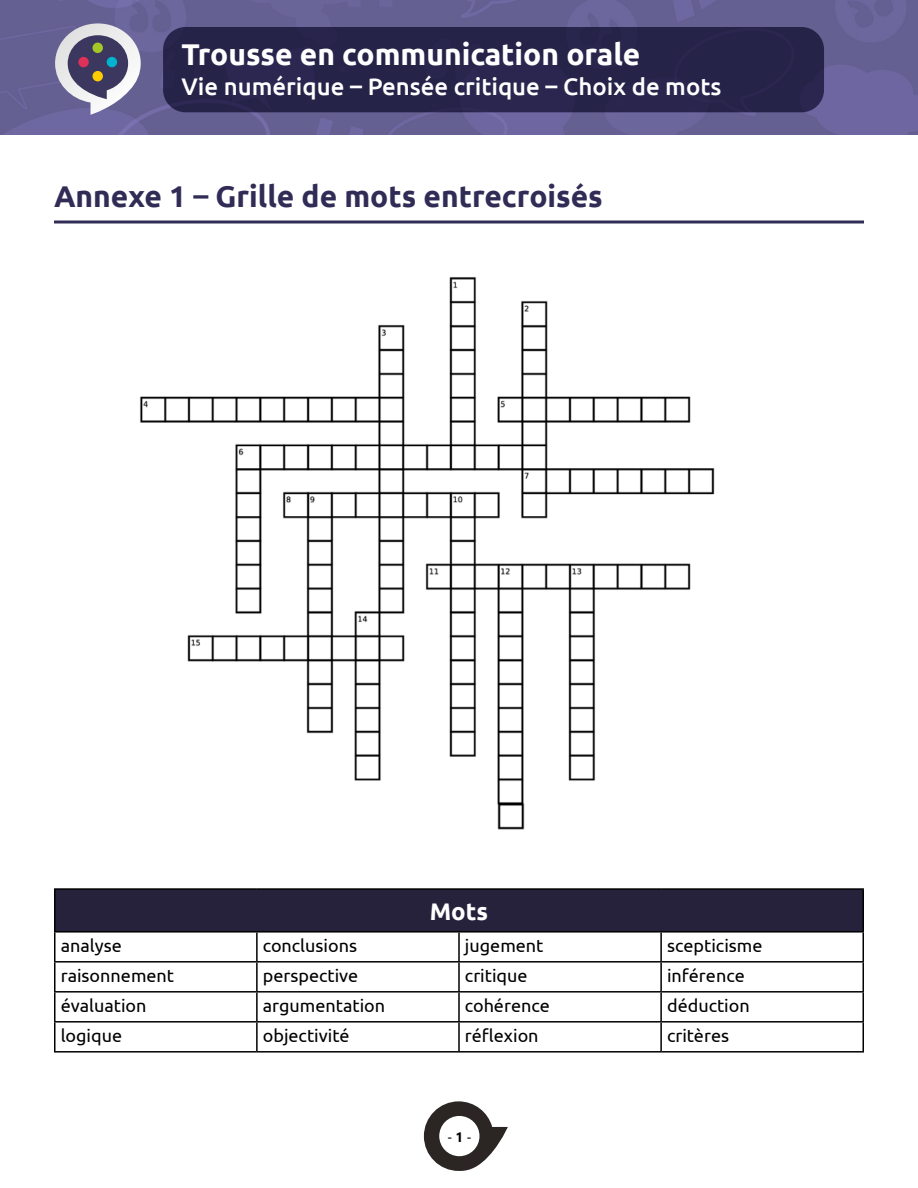
<style>
.page{position:relative;width:918px;height:1188px;background:#fff}
.page>*{position:absolute;margin:0;border:0;box-sizing:border-box;transform-origin:0 0}
.t1{font:700 30px "Ubuntu";color:#312c56}
.t2{font:700 30px "Ubuntu";color:#fff}
.Ss-Titre_Medium_16-20pt{font:500 24px "Ubuntu";color:#fff}
.Titre_2_-_16-14pt{font:700 24px "Ubuntu";color:#fff}
.t3{font:18px "Ubuntu";color:#000}
.t4{font:13.5px "Ubuntu";color:#000}
.s1{font-weight:500}
.s2{font-family:"Segoe UI";font-weight:700}
</style>
<div class="page">
<svg style="left:424px;top:1101px;width:84px;height:70px"></svg>
<div style="left:439px;top:1116px;width:40px;height:40px;background:#fff;border-radius:50%"></div>
<div style="left:55px;top:889px;width:808px;height:43px;background:#27223c"></div>
<hr style="left:54px;top:933px;width:2px;height:28px;background:#000">
<hr style="left:256px;top:933px;width:2px;height:28px;background:#000">
<hr style="left:458px;top:933px;width:2px;height:28px;background:#000">
<hr style="left:660px;top:933px;width:2px;height:28px;background:#000">
<hr style="left:862px;top:933px;width:2px;height:28px;background:#000">
<hr style="left:54px;top:961px;width:203px;height:2px;background:#000">
<hr style="left:54px;top:963px;width:2px;height:28px;background:#000">
<hr style="left:257px;top:961px;width:202px;height:2px;background:#000">
<hr style="left:256px;top:963px;width:2px;height:28px;background:#000">
<hr style="left:459px;top:961px;width:202px;height:2px;background:#000">
<hr style="left:458px;top:963px;width:2px;height:28px;background:#000">
<hr style="left:661px;top:961px;width:203px;height:2px;background:#000">
<hr style="left:660px;top:963px;width:2px;height:28px;background:#000">
<hr style="left:862px;top:963px;width:2px;height:28px;background:#000">
<hr style="left:54px;top:991px;width:203px;height:2px;background:#000">
<hr style="left:54px;top:993px;width:2px;height:28px;background:#000">
<hr style="left:257px;top:991px;width:202px;height:2px;background:#000">
<hr style="left:256px;top:993px;width:2px;height:28px;background:#000">
<hr style="left:459px;top:991px;width:202px;height:2px;background:#000">
<hr style="left:458px;top:993px;width:2px;height:28px;background:#000">
<hr style="left:661px;top:991px;width:203px;height:2px;background:#000">
<hr style="left:660px;top:993px;width:2px;height:28px;background:#000">
<hr style="left:862px;top:993px;width:2px;height:28px;background:#000">
<hr style="left:54px;top:1021px;width:203px;height:2px;background:#000">
<hr style="left:54px;top:1023px;width:2px;height:28px;background:#000">
<hr style="left:257px;top:1021px;width:202px;height:2px;background:#000">
<hr style="left:256px;top:1023px;width:2px;height:28px;background:#000">
<hr style="left:459px;top:1021px;width:202px;height:2px;background:#000">
<hr style="left:458px;top:1023px;width:2px;height:28px;background:#000">
<hr style="left:661px;top:1021px;width:203px;height:2px;background:#000">
<hr style="left:660px;top:1023px;width:2px;height:28px;background:#000">
<hr style="left:862px;top:1023px;width:2px;height:28px;background:#000">
<hr style="left:54px;top:1051px;width:203px;height:2px;background:#000">
<hr style="left:257px;top:1051px;width:202px;height:2px;background:#000">
<hr style="left:459px;top:1051px;width:202px;height:2px;background:#000">
<hr style="left:661px;top:1051px;width:203px;height:2px;background:#000">
<hr style="left:54px;top:888px;width:203px;height:2px;background:#000">
<hr style="left:54px;top:890px;width:2px;height:41px;background:#000">
<hr style="left:257px;top:888px;width:202px;height:2px;background:#000">
<hr style="left:459px;top:888px;width:202px;height:2px;background:#000">
<hr style="left:661px;top:888px;width:203px;height:2px;background:#000">
<hr style="left:862px;top:890px;width:2px;height:41px;background:#000">
<hr style="left:54px;top:931px;width:203px;height:2px;background:#000">
<hr style="left:257px;top:931px;width:202px;height:2px;background:#000">
<hr style="left:459px;top:931px;width:202px;height:2px;background:#000">
<hr style="left:661px;top:931px;width:203px;height:2px;background:#000">
<svg style="left:0;top:0;width:918px;height:135px;background:#676296"></svg>
<div style="left:163px;top:27px;width:661px;height:85px;background:#262348;border-radius:22px"></div>
<svg style="left:55px;top:23px;width:86px;height:92px"></svg>
<div style="left:78px;top:57px;width:11px;height:10px;background:#dd315a;border-radius:50%"></div>
<div style="left:107px;top:57px;width:10px;height:10px;background:#00b3ce;border-radius:50%"></div>
<div style="left:92px;top:43px;width:11px;height:10px;background:#a4c727;border-radius:50%"></div>
<div style="left:92px;top:71px;width:11px;height:10px;background:#ffcc03;border-radius:50%"></div>
<img style="left:140px;top:277px;width:575px;height:553px">
<svg style="left:54px;top:220px;width:810px;height:4px;background:#646080"></svg>
<h1 class="t2" style="left:181px;top:37px;width:461px">Trousse en communication orale</h1>
<p class="Ss-Titre_Medium_16-20pt" style="left:181px;top:72px;width:542px">Vie numérique – Pensée critique – Choix de mots</p>
<h2 class="t1" style="left:54px;top:178px;width:550px">Annexe 1 <span class="s1">–</span> Grille de mots entrecroisés</h2>
<h2 class="Titre_2_-_16-14pt" style="left:430px;top:897px;width:60px">Mots</h2>
<p class="t3" style="left:61px;top:934px;width:63px">analyse</p>
<p class="t3" style="left:263px;top:934px;width:96px">conclusions</p>
<p class="t3" style="left:465px;top:934px;width:80px">jugement</p>
<p class="t3" style="left:667px;top:934px;width:97px">scepticisme</p>
<p class="t3" style="left:61px;top:964px;width:115px">raisonnement</p>
<p class="t3" style="left:263px;top:964px;width:97px">perspective</p>
<p class="t3" style="left:465px;top:964px;width:64px">critique</p>
<p class="t3" style="left:667px;top:964px;width:79px">inférence</p>
<p class="t3" style="left:61px;top:994px;width:87px">évaluation</p>
<p class="t3" style="left:263px;top:994px;width:124px">argumentation</p>
<p class="t3" style="left:465px;top:994px;width:86px">cohérence</p>
<p class="t3" style="left:667px;top:994px;width:84px">déduction</p>
<p class="t3" style="left:61px;top:1024px;width:63px">logique</p>
<p class="t3" style="left:263px;top:1024px;width:88px">objectivité</p>
<p class="t3" style="left:465px;top:1024px;width:75px">réflexion</p>
<p class="t3" style="left:667px;top:1024px;width:64px">critères</p>
<p class="t4" style="left:448px;top:1129px;width:25px">- <span class="s2">1</span> -</p>
</div>
